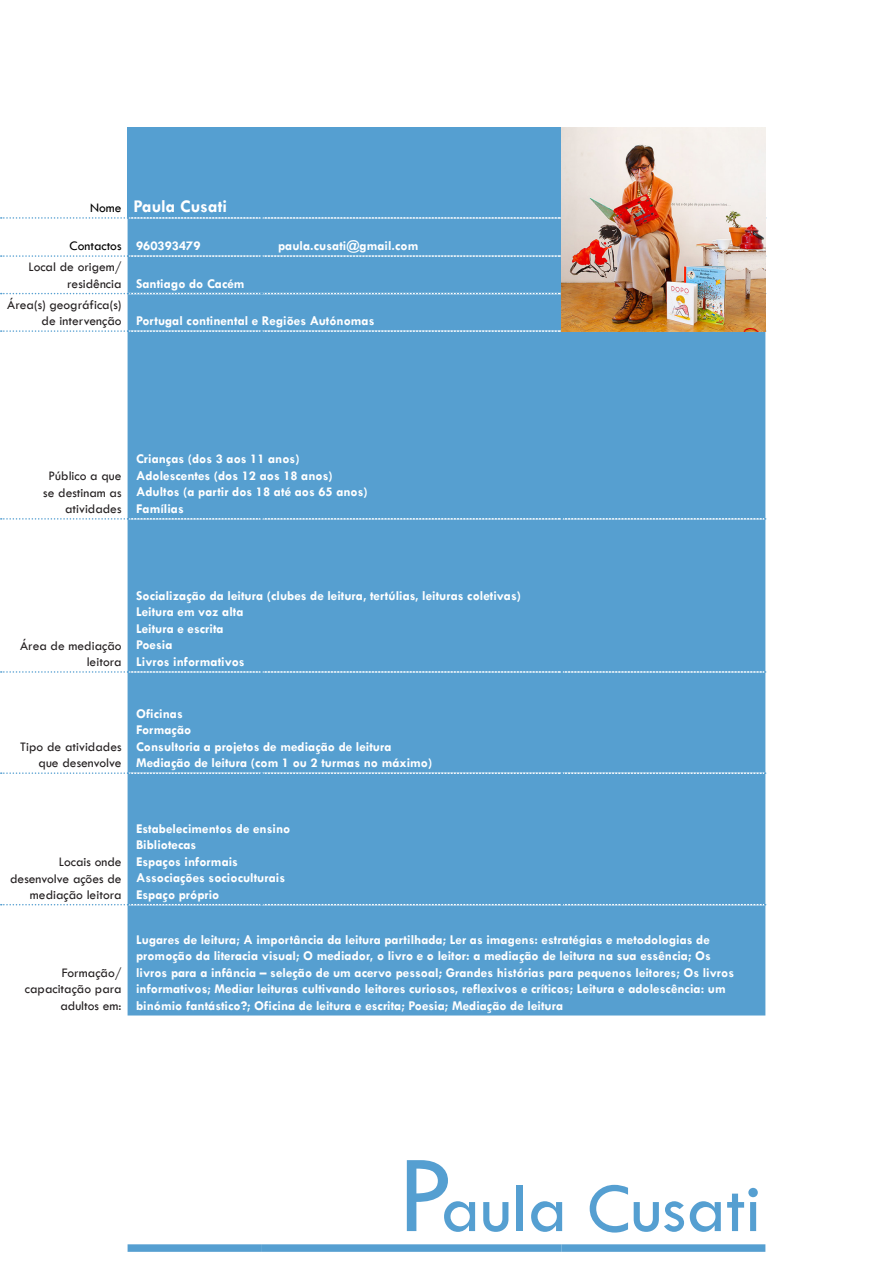
<style>
.page{position:relative;width:893px;height:1263px;background:#fff}
.page>*{position:absolute;margin:0;border:0;box-sizing:border-box;transform-origin:0 0}
.Capítulos{font:72px "Tw Cen";color:#559fd1}
.Capítulos-2{font:700 18px "Tw Cen";color:#fff}
.Capítulos-3{font:700 13.5px/16.5px "Tw Cen";color:#fff}
.Capítulos-4{font:13.5px/16.2px "Tw Cen";color:#231f20;text-align:right}
.Capítulos-5{font:13.5px "Tw Cen";color:#000}
.s1{font-size:114px}
</style>
<div class="page">
<div style="left:128px;top:128px;width:637px;height:90px;background:#559fd1"></div>
<div style="left:128px;top:219px;width:637px;height:796px;background:#569fd0"></div>
<svg style="left:1px;top:255px;width:765px;height:2px"></svg>
<svg style="left:1px;top:293px;width:765px;height:1px"></svg>
<svg style="left:1px;top:330px;width:765px;height:2px"></svg>
<svg style="left:1px;top:518px;width:765px;height:2px"></svg>
<svg style="left:1px;top:671px;width:765px;height:2px"></svg>
<svg style="left:1px;top:772px;width:765px;height:2px"></svg>
<svg style="left:1px;top:904px;width:765px;height:1px"></svg>
<svg style="left:1px;top:217px;width:765px;height:2px"></svg>
<div style="left:128px;top:1244px;width:133px;height:8px;background:#559fd1"></div>
<div style="left:261px;top:1244px;width:300px;height:8px;background:#559fd1"></div>
<div style="left:561px;top:1244px;width:204px;height:8px;background:#559fd1"></div>
<img style="left:561px;top:128px;width:204px;height:204px">
<p class="Capítulos-5" style="left:90px;top:200px;width:33px">Nome</p>
<p class="Capítulos-2" style="left:134px;top:195px;width:95px">Paula Cusati</p>
<p class="Capítulos-5" style="left:70px;top:238px;width:54px">Contactos</p>
<p class="Capítulos-3" style="left:136px;top:237px;width:66px">960393479</p>
<p class="Capítulos-3" style="left:278px;top:237px;width:142px">paula.cusati@gmail.com</p>
<p class="Capítulos-4" style="left:28px;top:259px;width:95px">Local de origem/ residência</p>
<p class="Capítulos-3" style="left:136px;top:275px;width:110px">Santiago do Cacém</p>
<p class="Capítulos-4" style="left:7px;top:296px;width:116px">Área(s) geográfica(s) de intervenção</p>
<p class="Capítulos-3" style="left:136px;top:312px;width:240px">Portugal continental e Regiões Autónomas</p>
<p class="Capítulos-4" style="left:43px;top:468px;width:80px">Público a que se destinam as atividades</p>
<p class="Capítulos-3" style="left:136px;top:450px;width:165px">Crianças (dos 3 aos 11 anos)</p>
<p class="Capítulos-3" style="left:136px;top:467px;width:198px">Adolescentes (dos 12 aos 18 anos)</p>
<p class="Capítulos-3" style="left:136px;top:483px;width:233px">Adultos (a partir dos 18 até aos 65 anos)</p>
<p class="Capítulos-3" style="left:136px;top:500px;width:49px">Famílias</p>
<p class="Capítulos-4" style="left:20px;top:637px;width:103px">Área de mediação leitora</p>
<p class="Capítulos-3" style="left:136px;top:587px;width:386px">Socialização da leitura (clubes de leitura, tertúlias, leituras coletivas)</p>
<p class="Capítulos-3" style="left:136px;top:604px;width:109px">Leitura em voz alta</p>
<p class="Capítulos-3" style="left:136px;top:620px;width:89px">Leitura e escrita</p>
<p class="Capítulos-3" style="left:136px;top:637px;width:38px">Poesia</p>
<p class="Capítulos-3" style="left:136px;top:653px;width:110px">Livros informativos</p>
<p class="Capítulos-4" style="left:20px;top:738px;width:103px">Tipo de atividades que desenvolve</p>
<p class="Capítulos-3" style="left:136px;top:705px;width:48px">Oficinas</p>
<p class="Capítulos-3" style="left:136px;top:721px;width:57px">Formação</p>
<p class="Capítulos-3" style="left:136px;top:738px;width:257px">Consultoria a projetos de mediação de leitura</p>
<p class="Capítulos-3" style="left:136px;top:754px;width:298px">Mediação de leitura (com 1 ou 2 turmas no máximo)</p>
<p class="Capítulos-4" style="left:10px;top:854px;width:113px">Locais onde desenvolve ações de mediação leitora</p>
<p class="Capítulos-4" style="left:25px;top:965px;width:98px">Formação/ capacitação para adultos em:</p>
<p class="Capítulos-3" style="left:136px;top:820px;width:156px">Estabelecimentos de ensino</p>
<p class="Capítulos-3" style="left:136px;top:836px;width:62px">Bibliotecas</p>
<p class="Capítulos-3" style="left:136px;top:853px;width:104px">Espaços informais</p>
<p class="Capítulos-3" style="left:136px;top:869px;width:151px">Associações socioculturais</p>
<p class="Capítulos-3" style="left:136px;top:886px;width:85px">Espaço próprio</p>
<p class="Capítulos-3" style="left:136px;top:931px;width:600px">Lugares de leitura; A importância da leitura partilhada; Ler as imagens: estratégias e metodologias de promoção da literacia visual; O mediador, o livro e o leitor: a mediação de leitura na sua essência; Os livros para a infância – seleção de um acervo pessoal; Grandes histórias para pequenos leitores; Os livros informativos; Mediar leituras cultivando leitores curiosos, reflexivos e críticos; Leitura e adolescência: um binómio fantástico?; Oficina de leitura e escrita; Poesia; Mediação de leitura</p>
<p class="Capítulos" style="left:397px;top:1165px;width:366px"><span class="s1">P</span>aula Cusati</p>
</div>
